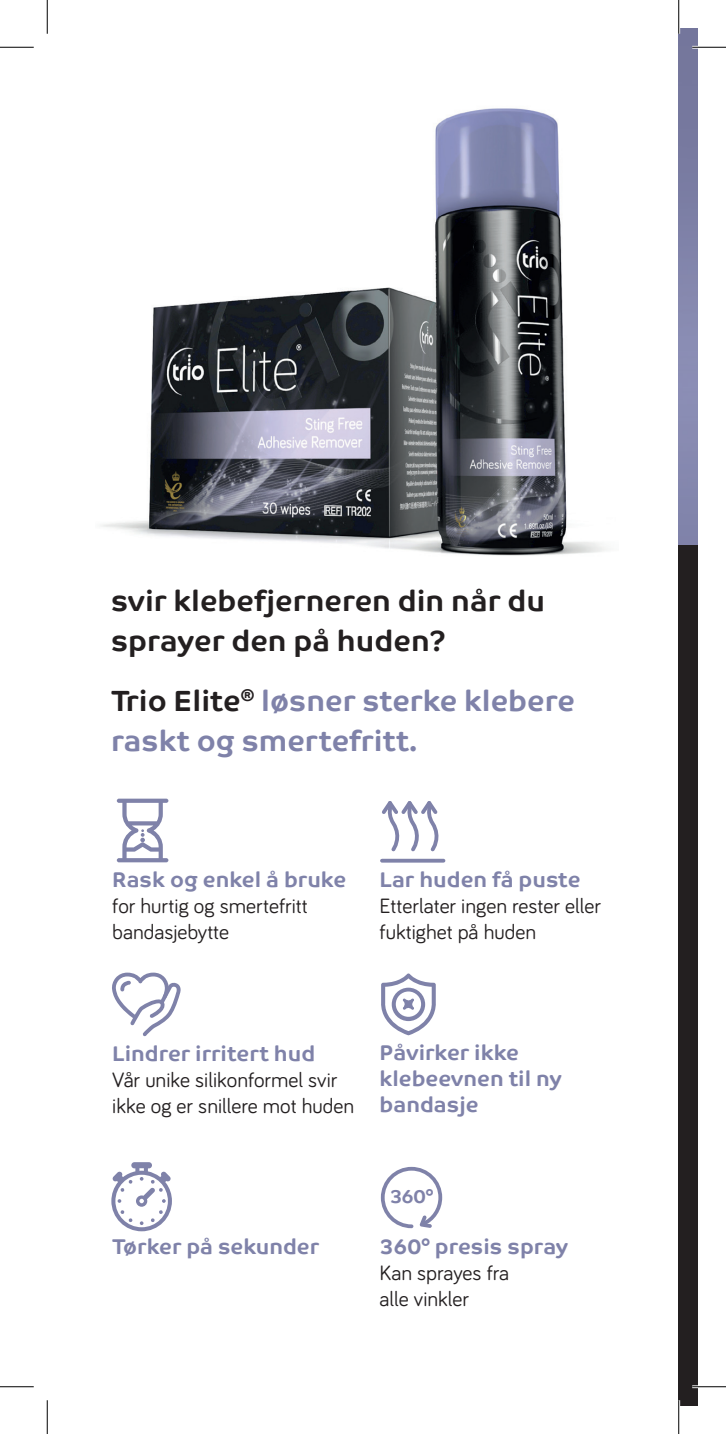
<style>
.page{position:relative;width:726px;height:1434px;background:#fff}
.page>*{position:absolute;margin:0;border:0;box-sizing:border-box;transform-origin:0 0}
.t1{font:700 29.25px/40.5px "Co Text";color:#7f82a9}
.t2{font:700 29.25px/40.5px "Co Text";color:#231f20}
.t3{font:21.38px/25.9px "Bariol";color:#231f20}
.t4{font:700 21.38px/25.9px "Co Text";color:#7f82a9}
.t5{font:700 19.12px "Co Text Corp";color:#7f82a9}
.s1{color:#231f20}
.s2{font-family:"Co Text";font-weight:700;color:#7f82a9}
</style>
<div class="page">
<img style="left:101px;top:108px;width:506px;height:448px">
<div style="left:679px;top:542px;width:19px;height:864px;background:#231f20"></div>
<img style="left:679px;top:28px;width:19px;height:517px">
<svg style="left:382px;top:859px;width:61px;height:4px"></svg>
<svg style="left:382px;top:801px;width:57px;height:51px"></svg>
<svg style="left:381px;top:1167px;width:61px;height:61px"></svg>
<svg style="left:112px;top:973px;width:69px;height:63px"></svg>
<svg style="left:111px;top:1162px;width:61px;height:69px"></svg>
<svg style="left:117px;top:799px;width:51px;height:63px"></svg>
<svg style="left:381px;top:973px;width:55px;height:62px"></svg>
<hr style="left:692px;top:46px;width:34px;height:3px;background:#fff">
<hr style="left:692px;top:1385px;width:34px;height:3px;background:#fff">
<hr style="left:677px;top:0;width:3px;height:34px;background:#fff">
<hr style="left:677px;top:1400px;width:3px;height:34px;background:#fff">
<hr style="left:0;top:47px;width:34px;height:1px;background:#000">
<hr style="left:692px;top:47px;width:34px;height:1px;background:#000">
<hr style="left:0;top:1386px;width:34px;height:1px;background:#000">
<hr style="left:692px;top:1386px;width:34px;height:1px;background:#000">
<hr style="left:47px;top:0;width:1px;height:34px;background:#000">
<hr style="left:47px;top:1400px;width:1px;height:34px;background:#000">
<hr style="left:678px;top:0;width:1px;height:34px;background:#000">
<hr style="left:678px;top:1400px;width:1px;height:34px;background:#000">
<p class="t2" style="left:111px;top:580px;width:435px">svir klebefjerneren din når du sprayer den på huden?</p>
<p class="t1" style="left:111px;top:680px;width:465px"><span class="s1">Trio Elite</span><sup>®</sup> løsner sterke klebere raskt og smertefritt.</p>
<p class="t3" style="left:112px;top:866px;width:235px"><span class="s2">Rask og enkel å bruke </span>for hurtig og smertefritt bandasjebytte</p>
<p class="t3" style="left:380px;top:866px;width:223px"><span class="s2">Lar huden få puste<br></span>Etterlater ingen rester eller fuktighet på huden</p>
<p class="t3" style="left:112px;top:1040px;width:243px"><span class="s2">Lindrer irritert hud<br></span>Vår unike silikonformel svir ikke og er snillere mot huden</p>
<p class="t4" style="left:380px;top:1040px;width:184px">Påvirker ikke klebeevnen til ny bandasje</p>
<p class="t4" style="left:112px;top:1234px;width:208px">Tørker på sekunder</p>
<p class="t5" style="left:390px;top:1184px;width:45px">360°</p>
<p class="t3" style="left:380px;top:1233px;width:190px"><span class="s2">360° presis spray<br></span>Kan sprayes fra<br>alle vinkler</p>
</div>
